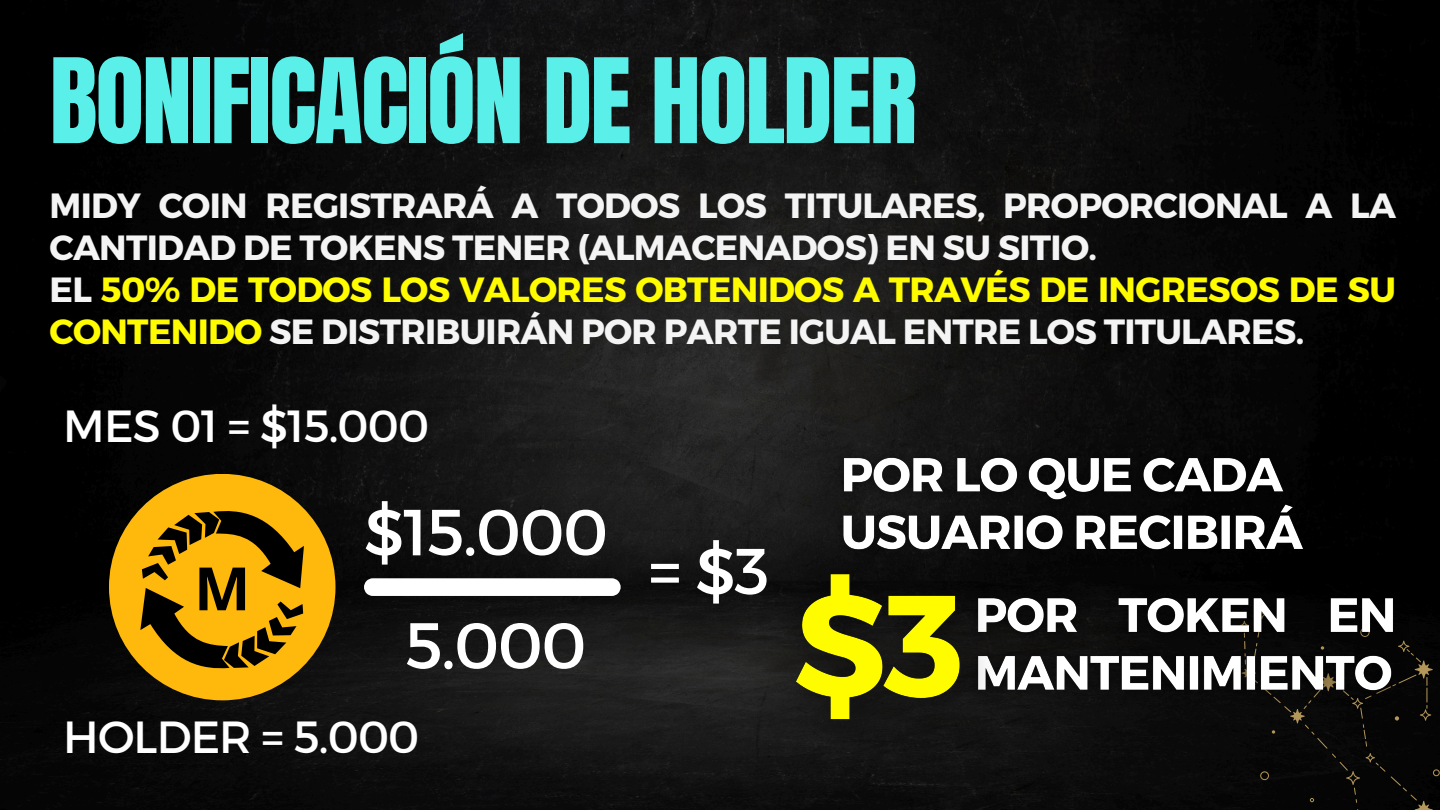
<style>
.page{position:relative;width:1440px;height:810px;background:#fff}
.page>*{position:absolute;margin:0;border:0;box-sizing:border-box;transform-origin:0 0}
.t1{font:100px "Anton";letter-spacing:-.02em;color:#5befea}
.t2{font:65px "Montserrat";letter-spacing:-.02em;color:#fff}
.t3{font:700 59.8px "Open Sans";color:#000}
.t4{font:45px "Montserrat";letter-spacing:-.02em;color:#fff}
.t5{font:700 35px/42px "Montserrat";letter-spacing:-.02em;color:#fffc00}
.t6{font:700 35px/42px "Montserrat";letter-spacing:-.02em;color:#f4f4f4}
.s1{color:#f4f4f4}
</style>
<div class="page">
<img style="left:0;top:0;width:1440px;height:810px">
<div style="left:1240px;top:610px;width:200px;height:200px;background:#050505"></div>
<svg style="left:364px;top:578px;width:257px;height:18px"></svg>
<img style="left:822px;top:438px;width:502px;height:135px">
<img style="left:1026px;top:579px;width:388px;height:135px">
<img style="left:733px;top:517px;width:293px;height:274px">
<div style="left:109px;top:474px;width:227px;height:226px;background:#ffb90c;border-radius:50%"></div>
<svg style="left:140px;top:509px;width:164px;height:161px"></svg>
<h2 class="t1" style="left:50px;top:29px;width:869px">BONIFICACIÓN DE HOLDER</h2>
<p class="t6" style="left:50px;top:182px;width:1348px">MIDY COIN REGISTRARÁ A TODOS LOS TITULARES, PROPORCIONAL A LA<br>CANTIDAD DE TOKENS TENER (ALMACENADOS) EN SU SITIO.</p>
<p class="t5" style="left:50px;top:266px;width:1348px"><span class="s1">EL</span> 50% DE TODOS LOS VALORES OBTENIDOS A TRAVÉS DE INGRESOS DE SU<br>CONTENIDO <span class="s1">SE DISTRIBUIRÁN POR PARTE IGUAL ENTRE LOS TITULARES.</span></p>
<h5 class="t4" style="left:63px;top:397px;width:367px">MES 01 = $15.000</h5>
<h5 class="t3" style="left:194px;top:546px;width:58px">M</h5>
<p class="t2" style="left:364px;top:490px;width:246px">$15.000</p>
<h3 class="t2" style="left:405px;top:603px;width:183px">5.000</h3>
<p class="t4" style="left:63px;top:708px;width:357px">HOLDER = 5.000</p>
<h3 class="t2" style="left:649px;top:529px;width:122px">= $3</h3>
</div>
